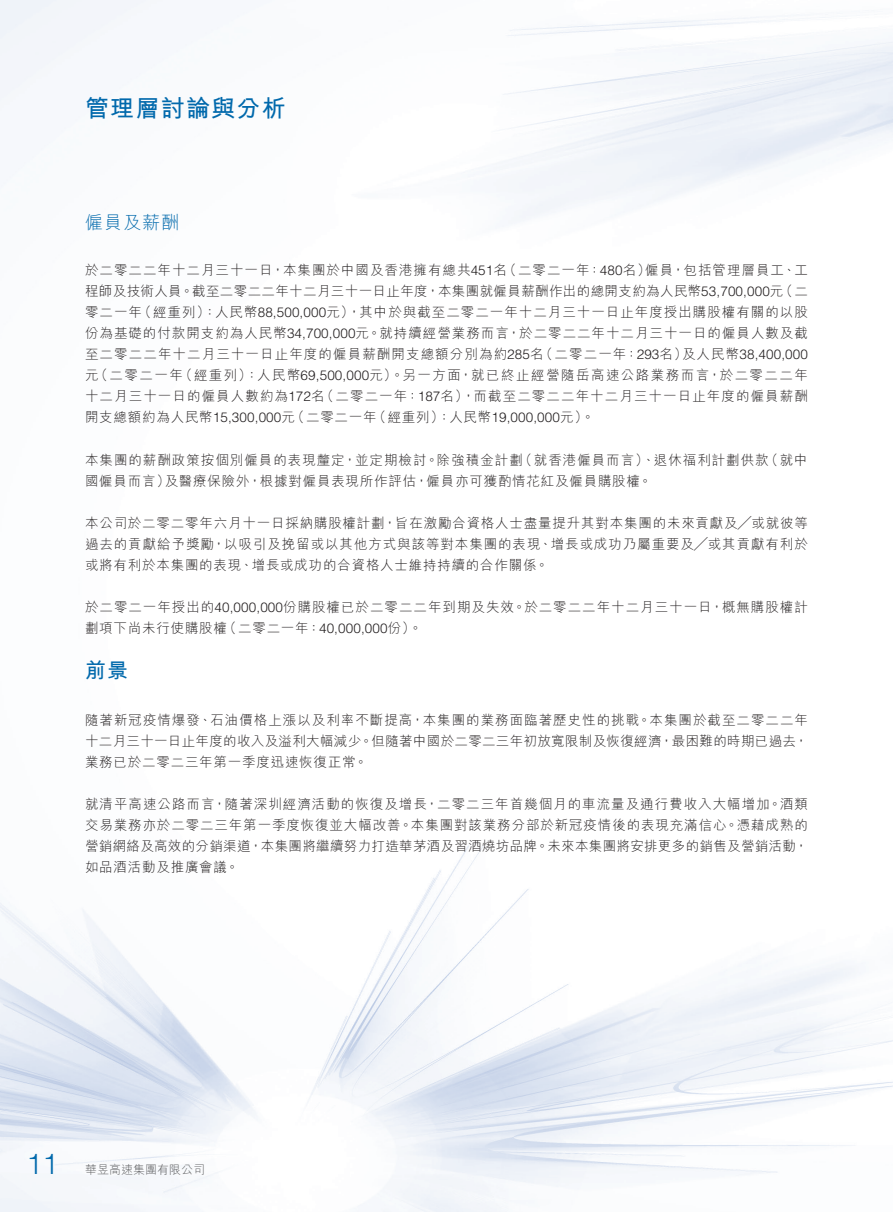
<style>
.page{position:relative;width:893px;height:1212px;background:#fff}
.page>*{position:absolute;margin:0;border:0;box-sizing:border-box;transform-origin:0 0}
.t1{font:300 28.5px "Helvetica LT Std";color:#0169ac}
.t2{font:700 24px "M Hei HK";letter-spacing:.05em;color:#0169ac}
.t3{font:700 21px "M Hei HK";color:#0169ac}
.t4{font:300 18px "M Hei HK";letter-spacing:.06em;color:#0169ac}
.t5{font:300 13.5px/21px "M Hei HK";letter-spacing:.06em;color:#231f20;text-align:justify}
.t6{font:300 12px "M Hei HK";color:#57585a}
.s1{font-family:"Helvetica LT Std"}
</style>
<div class="page">
<img style="left:0;top:0;width:893px;height:1212px">
<h2 class="t2" style="left:85px;top:91px;width:202px">管理層討論與分析</h2>
<h3 class="t4" style="left:85px;top:213px;width:96px">僱員及薪酬</h3>
<p class="t5" style="left:85px;top:260px;width:724px">於二零二二年十二月三十一日，本集團於中國及香港擁有總共<span class="s1">451</span>名（二零二一年：<span class="s1">480</span>名）僱員，包括管理層員工、工程師及技術人員。截至二零二二年十二月三十一日止年度，本集團就僱員薪酬作出的總開支約為人民幣<span class="s1">53,700,000</span>元（二零二一年（經重列）：人民幣<span class="s1">88,500,000</span>元），其中於與截至二零二一年十二月三十一日止年度授出購股權有關的以股份為基礎的付款開支約為人民幣<span class="s1">34,700,000</span>元。就持續經營業務而言，於二零二二年十二月三十一日的僱員人數及截至二零二二年十二月三十一日止年度的僱員薪酬開支總額分別為約<span class="s1">285</span>名（二零二一年：<span class="s1">293</span>名）及人民幣<span class="s1">38,400,000</span>元（二零二一年（經重列）：人民幣<span class="s1">69,500,000</span>元）。另一方面，就已終止經營隨岳高速公路業務而言，於二零二二年十二月三十一日的僱員人數約為<span class="s1">172</span>名（二零二一年：<span class="s1">187</span>名），而截至二零二二年十二月三十一日止年度的僱員薪酬開支總額約為人民幣<span class="s1">15,300,000</span>元（二零二一年（經重列）：人民幣<span class="s1">19,000,000</span>元）。</p>
<p class="t5" style="left:85px;top:449px;width:724px">本集團的薪酬政策按個別僱員的表現釐定，並定期檢討。除強積金計劃（就香港僱員而言）、退休福利計劃供款（就中國僱員而言）及醫療保險外，根據對僱員表現所作評估，僱員亦可獲酌情花紅及僱員購股權。</p>
<p class="t5" style="left:85px;top:512px;width:724px">本公司於二零二零年六月十一日採納購股權計劃，旨在激勵合資格人士盡量提升其對本集團的未來貢獻及╱或就彼等過去的貢獻給予獎勵，以吸引及挽留或以其他方式與該等對本集團的表現、增長或成功乃屬重要及╱或其貢獻有利於或將有利於本集團的表現、增長或成功的合資格人士維持持續的合作關係。</p>
<p class="t5" style="left:85px;top:596px;width:724px">於二零二一年授出的<span class="s1">40,000,000</span>份購股權已於二零二二年到期及失效。於二零二二年十二月三十一日，概無購股權計劃項下尚未行使購股權（二零二一年：<span class="s1">40,000,000</span>份）。</p>
<h3 class="t3" style="left:85px;top:655px;width:45px">前景</h3>
<p class="t5" style="left:85px;top:709px;width:724px">隨著新冠疫情爆發、石油價格上漲以及利率不斷提高，本集團的業務面臨著歷史性的挑戰。本集團於截至二零二二年十二月三十一日止年度的收入及溢利大幅減少。但隨著中國於二零二三年初放寬限制及恢復經濟，最困難的時期已過去，業務已於二零二三年第一季度迅速恢復正常。</p>
<p class="t5" style="left:85px;top:793px;width:724px">就清平高速公路而言，隨著深圳經濟活動的恢復及增長，二零二三年首幾個月的車流量及通行費收入大幅增加。酒類交易業務亦於二零二三年第一季度恢復並大幅改善。本集團對該業務分部於新冠疫情後的表現充滿信心。憑藉成熟的營銷網絡及高效的分銷渠道，本集團將繼續努力打造華茅酒及習酒燒坊品牌。未來本集團將安排更多的銷售及營銷活動，如品酒活動及推廣會議。</p>
<h1 class="t1" style="left:27px;top:1146px;width:33px">11</h1>
<p class="t6" style="left:85px;top:1163px;width:121px">華昱高速集團有限公司</p>
</div>
